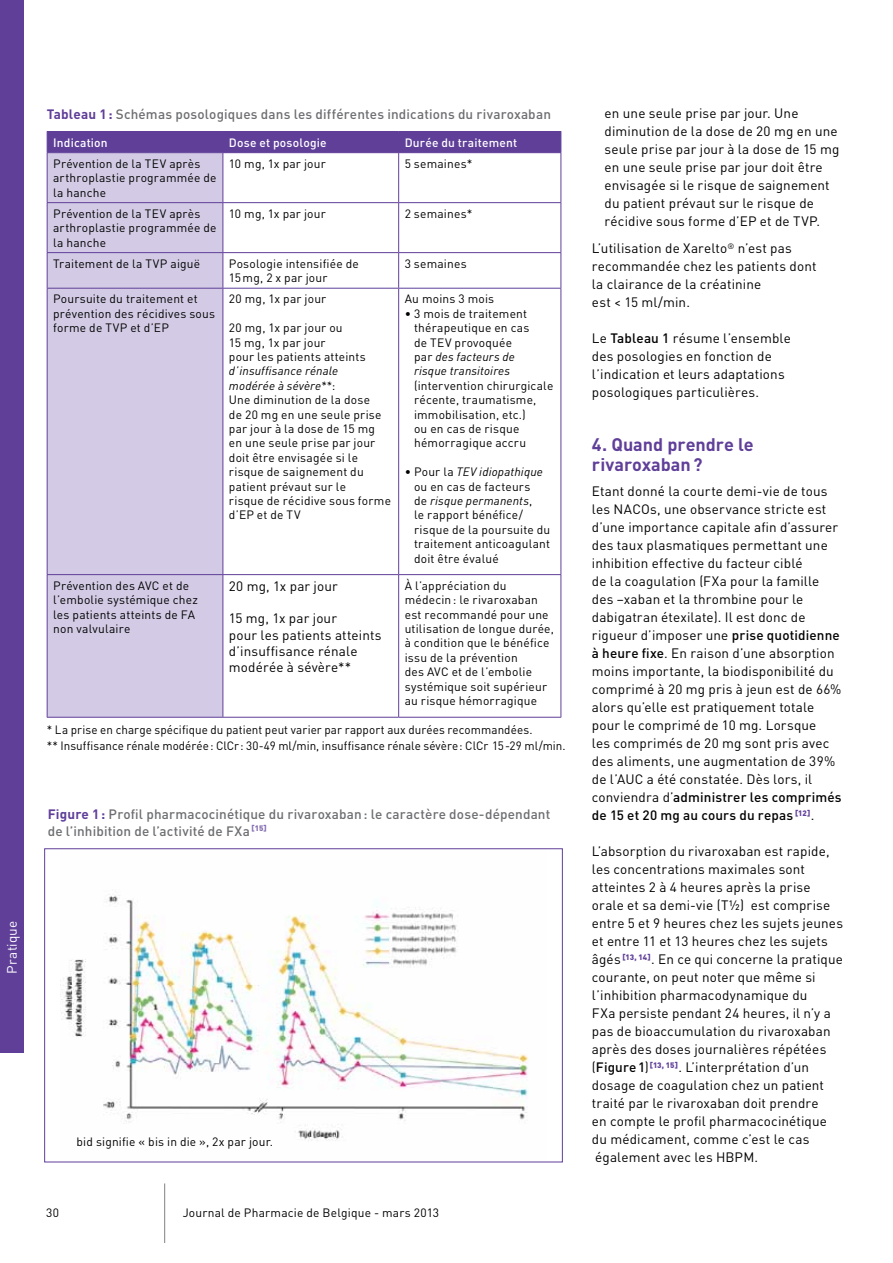
<style>
.page{position:relative;width:893px;height:1263px;background:#fff}
.page>*{position:absolute;margin:0;border:0;box-sizing:border-box;transform-origin:0 0}
.t1{font:700 18px/19.5px "DIN Pro";color:#603f99}
.t2{font:13.5px/18px "DIN Pro";letter-spacing:.01em;color:#000}
.t3{font:500 13.5px/16.2px "DIN Pro";letter-spacing:.01em;color:#6d6e71}
.t4{font:13.5px "DIN Pro";letter-spacing:.01em;color:#fff}
.t5{font:12px/14.4px "DIN Pro";letter-spacing:.015em;color:#000}
.t6{font:italic 12px/14.4px "DINOT";letter-spacing:.015em;color:#000}
.t7{font:500 12px "DIN Pro";letter-spacing:.015em;color:#fff}
.s1{font-weight:700;color:#603f99}
.s2{font-family:"DIN Pro";font-style:normal}
.s3{font-weight:500}
</style>
<div class="page">
<hr style="left:164px;top:1183px;width:1px;height:60px;background:#808284">
<div style="left:48px;top:153px;width:175px;height:564px;background:#d3cbe5"></div>
<div style="left:47px;top:131px;width:515px;height:22px;background:#603f99"></div>
<hr style="left:47px;top:152px;width:176px;height:1px;background:#603f99">
<hr style="left:47px;top:153px;width:1px;height:49px;background:#603f99">
<hr style="left:223px;top:152px;width:176px;height:1px;background:#603f99">
<hr style="left:223px;top:153px;width:1px;height:49px;background:#603f99">
<hr style="left:399px;top:152px;width:162px;height:1px;background:#603f99">
<hr style="left:398px;top:153px;width:1px;height:49px;background:#603f99">
<hr style="left:561px;top:153px;width:1px;height:49px;background:#603f99">
<hr style="left:47px;top:202px;width:176px;height:1px;background:#603f99">
<hr style="left:47px;top:203px;width:1px;height:49px;background:#603f99">
<hr style="left:223px;top:202px;width:176px;height:1px;background:#603f99">
<hr style="left:223px;top:203px;width:1px;height:49px;background:#603f99">
<hr style="left:399px;top:202px;width:162px;height:1px;background:#603f99">
<hr style="left:398px;top:203px;width:1px;height:49px;background:#603f99">
<hr style="left:561px;top:203px;width:1px;height:49px;background:#603f99">
<hr style="left:47px;top:252px;width:176px;height:1px;background:#603f99">
<hr style="left:47px;top:253px;width:1px;height:35px;background:#603f99">
<hr style="left:223px;top:252px;width:176px;height:1px;background:#603f99">
<hr style="left:223px;top:253px;width:1px;height:35px;background:#603f99">
<hr style="left:399px;top:252px;width:162px;height:1px;background:#603f99">
<hr style="left:398px;top:253px;width:1px;height:35px;background:#603f99">
<hr style="left:561px;top:253px;width:1px;height:35px;background:#603f99">
<hr style="left:47px;top:288px;width:176px;height:1px;background:#603f99">
<hr style="left:47px;top:289px;width:1px;height:285px;background:#603f99">
<hr style="left:223px;top:288px;width:176px;height:1px;background:#603f99">
<hr style="left:223px;top:289px;width:1px;height:285px;background:#603f99">
<hr style="left:399px;top:288px;width:162px;height:1px;background:#603f99">
<hr style="left:398px;top:289px;width:1px;height:285px;background:#603f99">
<hr style="left:561px;top:289px;width:1px;height:285px;background:#603f99">
<hr style="left:47px;top:575px;width:1px;height:142px;background:#603f99">
<hr style="left:223px;top:575px;width:1px;height:142px;background:#603f99">
<hr style="left:398px;top:575px;width:1px;height:142px;background:#603f99">
<hr style="left:561px;top:575px;width:1px;height:142px;background:#603f99">
<hr style="left:47px;top:574px;width:176px;height:1px;background:#603f99">
<hr style="left:223px;top:574px;width:176px;height:1px;background:#603f99">
<hr style="left:399px;top:574px;width:162px;height:1px;background:#603f99">
<hr style="left:47px;top:717px;width:176px;height:1px;background:#603f99">
<hr style="left:223px;top:717px;width:176px;height:1px;background:#603f99">
<hr style="left:399px;top:717px;width:162px;height:1px;background:#603f99">
<img style="left:60px;top:895px;width:468px;height:246px">
<div style="left:44px;top:848px;width:519px;height:314px;border:1px solid #603f99"></div>
<div style="left:0;top:0;width:23px;height:1052px;background:#603f99"></div>
<p class="t3" style="left:47px;top:105px;width:506px"><span class="s1">Tableau 1:</span> Schémas posologiques dans les différentes indications du rivaroxaban</p>
<p class="t7" style="left:53px;top:134px;width:56px">Indication</p>
<p class="t7" style="left:229px;top:134px;width:99px">Dose et posologie</p>
<p class="t7" style="left:405px;top:134px;width:114px">Durée du traitement</p>
<p class="t5" style="left:53px;top:156px;width:165px">Prévention de la TEV après arthroplastie programmée de la hanche</p>
<p class="t5" style="left:229px;top:156px;width:98px">10 mg, 1x par jour</p>
<p class="t5" style="left:405px;top:156px;width:69px">5 semaines*</p>
<p class="t5" style="left:53px;top:206px;width:165px">Prévention de la TEV après arthroplastie programmée de la hanche</p>
<p class="t5" style="left:229px;top:206px;width:98px">10 mg, 1x par jour</p>
<p class="t5" style="left:405px;top:206px;width:69px">2 semaines*</p>
<p class="t5" style="left:53px;top:256px;width:149px">Traitement de la TVP aiguë</p>
<p class="t5" style="left:229px;top:256px;width:131px">Posologie intensifiée de<br>15mg, 2 x par jour</p>
<p class="t5" style="left:405px;top:256px;width:63px">3 semaines</p>
<p class="t5" style="left:53px;top:291px;width:163px">Poursuite du traitement et prévention des récidives sous forme de TVP et d’EP</p>
<p class="t5" style="left:229px;top:291px;width:99px">20 mg, 1x par jour</p>
<p class="t5" style="left:405px;top:291px;width:91px">Au moins 3 mois</p>
<p class="t5" style="left:414px;top:306px;width:117px;text-indent:-9px">• 3 mois de traitement thérapeutique en cas de TEV provoquée</p>
<p class="t6" style="left:414px;top:349px;width:102px"><span class="s2">par</span> des facteurs de risque transitoires</p>
<p class="t5" style="left:414px;top:378px;width:141px">(intervention chirurgicale récente, traumatisme, immobilisation, etc.)<br>ou en cas de risque hémorragique accru</p>
<p class="t6" style="left:405px;top:464px;width:140px"><span class="s2">• Pour la</span> TEV idiopathique</p>
<p class="t5" style="left:414px;top:479px;width:118px">ou en cas de facteurs</p>
<p class="t6" style="left:414px;top:493px;width:120px"><span class="s2">de</span> risque permanents<span class="s2">,</span></p>
<p class="t5" style="left:414px;top:507px;width:138px">le rapport bénéfice/ risque de la poursuite du traitement anticoagulant doit être évalué</p>
<p class="t5" style="left:229px;top:320px;width:138px">20 mg, 1x par jour ou<br>15 mg, 1x par jour<br>pour les patients atteints</p>
<p class="t6" style="left:229px;top:363px;width:111px">d’insuffisance rénale modérée à sévère**<span class="s2">:</span></p>
<p class="t5" style="left:229px;top:392px;width:164px">Une diminution de la dose<br>de 20 mg en une seule prise par jour à la dose de 15 mg en une seule prise par jour doit être envisagée si le risque de saignement du patient prévaut sur le<br>risque de récidive sous forme d’EP et de TV</p>
<p class="t5" style="left:405px;top:578px;width:151px">À l’appréciation du médecin: le rivaroxaban est recommandé pour une utilisation de longue durée, à condition que le bénéfice issu de la prévention<br>des AVC et de l’embolie systémique soit supérieur au risque hémorragique</p>
<p class="t5" style="left:47px;top:721px;width:520px;line-height:16.2px">* La prise en charge spécifique du patient peut varier par rapport aux durées recommandées.<br>** Insuffisance rénale modérée: ClCr: 30-49 ml/min, insuffisance rénale sévère: ClCr 15-29 ml/min.</p>
<p class="t5" style="left:53px;top:578px;width:146px">Prévention des AVC et de l’embolie systémique chez les patients atteints de FA non valvulaire</p>
<p class="t2" style="left:229px;top:576px;width:110px">20 mg, 1x par jour</p>
<p class="t2" style="left:229px;top:610px;width:154px;line-height:16.2px">15 mg, 1x par jour<br>pour les patients atteints d’insuffisance rénale modérée à sévère**</p>
<p class="t3" style="left:48px;top:806px;width:504px"><span class="s1">Figure 1:</span> Profil pharmacocinétique du rivaroxaban: le caractère dose-dépendant de l’inhibition de l’activité de FXa <sup>[15]</sup></p>
<p class="t4" style="left:3px;top:973px;width:54px;rotate:-90deg">Pratique</p>
<p class="t5" style="left:77px;top:1134px;width:198px">bid signifie « bis in die », 2x par jour.</p>
<p class="t5" style="left:46px;top:1205px;width:14px">30</p>
<p class="t5" style="left:183px;top:1205px;width:258px">Journal de Pharmacie de Belgique - mars 2013</p>
<p class="t2" style="left:605px;top:104px;width:236px">en une seule prise par jour. Une diminution de la dose de 20 mg en une seule prise par jour à la dose de 15 mg en une seule prise par jour doit être envisagée si le risque de saignement du patient prévaut sur le risque de récidive sous forme d’EP et de TVP.</p>
<p class="t2" style="left:592px;top:239px;width:226px">L’utilisation de Xarelto<sup>®</sup> n’est pas recommandée chez les patients dont la clairance de la créatinine<br>est &lt; 15 ml/min.</p>
<p class="t2" style="left:592px;top:329px;width:200px">Le <span class="s3">Tableau 1</span> résume l’ensemble des posologies en fonction de l’indication et leurs adaptations posologiques particulières.</p>
<h1 class="t1" style="left:592px;top:434px;width:163px">4. Quand prendre le rivaroxaban?</h1>
<p class="t2" style="left:592px;top:482px;width:251px">Etant donné la courte demi-vie de tous les NACOs, une observance stricte est d’une importance capitale afin d’assurer des taux plasmatiques permettant une inhibition effective du facteur ciblé<br>de la coagulation (FXa pour la famille des –xaban et la thrombine pour le dabigatran étexilate). Il est donc de rigueur d’imposer une <span class="s3">prise quotidienne à heure fixe</span>. En raison d’une absorption moins importante, la biodisponibilité du comprimé à 20 mg pris à jeun est de 66% alors qu’elle est pratiquement totale pour le comprimé de 10 mg. Lorsque<br>les comprimés de 20 mg sont pris avec des aliments, une augmentation de 39% de l’AUC a été constatée. Dès lors, il conviendra d’<span class="s3">administrer les comprimés de 15 et 20 mg au cours du repas</span> <sup>[12]</sup>.</p>
<p class="t2" style="left:592px;top:842px;width:253px">L’absorption du rivaroxaban est rapide, les concentrations maximales sont atteintes 2 à 4 heures après la prise orale et sa demi-vie (T½) est comprise entre 5 et 9 heures chez les sujets jeunes et entre 11 et 13 heures chez les sujets âgés <sup>[13,</sup> <sup>14]</sup>. En ce qui concerne la pratique courante, on peut noter que même si l’inhibition pharmacodynamique du<br>FXa persiste pendant 24 heures, il n’y a pas de bioaccumulation du rivaroxaban après des doses journalières répétées (<span class="s3">Figure1</span>) <sup>[13,</sup> <sup>15]</sup>. L’interprétation d’un dosage de coagulation chez un patient traité par le rivaroxaban doit prendre<br>en compte le profil pharmacocinétique du médicament, comme c’est le cas également avec les HBPM.</p>
</div>
